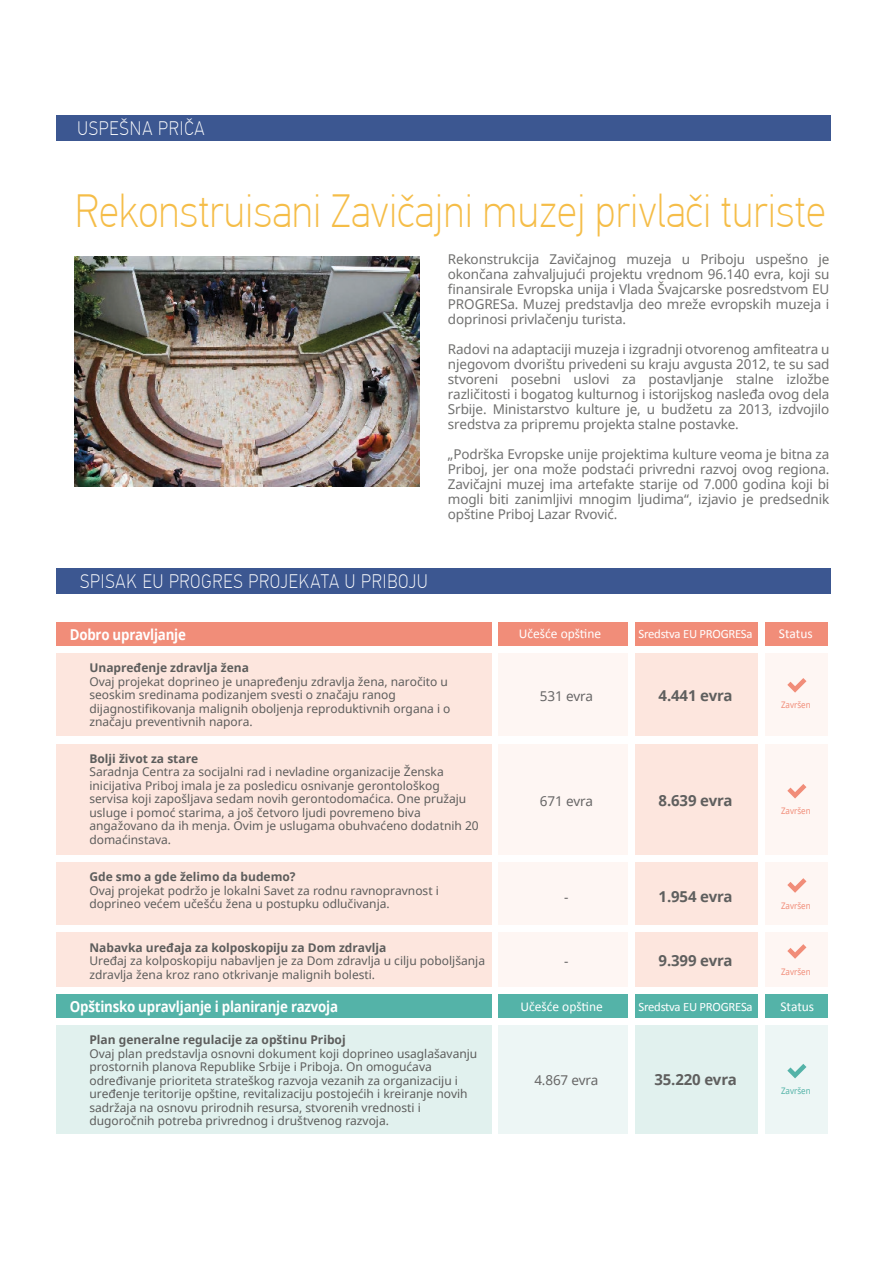
<style>
.page{position:relative;width:893px;height:1263px;background:#fff}
.page>*{position:absolute;margin:0;border:0;box-sizing:border-box;transform-origin:0 0}
.t1{font:100 46.5px "PF Din Text Pro";letter-spacing:.005em;color:#f5bd48;scale:.89 1}
.t2{font:100 19.5px "PF Din Text Pro";letter-spacing:.055em;color:#fff;scale:.89 1}
.t3{font:700 15px "Noto Sans";letter-spacing:-.015em;color:#fff;scale:.89 1}
.t4{font:700 15px "Noto Sans";letter-spacing:-.01em;color:#5f5f5e}
.t5{font:13.5px/15px "Noto Sans";letter-spacing:-.01em;color:#70706f;text-align:justify}
.t6{font:13.5px "Calibri";color:#fff}
.t7{font:13.5px "Noto Sans";letter-spacing:-.01em;color:#676666}
.t8{font:12.75px "Calibri";letter-spacing:-.02em;color:#fff}
.t9{font:12px/13.5px "Noto Sans";color:#5d5d5c}
.t10{font:700 12px "Noto Sans";color:#5d5d5c}
.t11{font:9px "Noto Sans";color:#f18d79;scale:.89 1}
.t12{font:9px "Noto Sans";color:#54b3a8;scale:.89 1}
</style>
<div class="page">
<div style="left:56px;top:994px;width:435px;height:23px;background:#54b3a8"></div>
<div style="left:765px;top:994px;width:63px;height:23px;background:#54b3a8"></div>
<div style="left:499px;top:994px;width:129px;height:23px;background:#54b3a8"></div>
<div style="left:635px;top:994px;width:122px;height:23px;background:#54b3a8"></div>
<div style="left:56px;top:622px;width:435px;height:24px;background:#f18d79"></div>
<div style="left:765px;top:622px;width:63px;height:24px;background:#f18d79"></div>
<div style="left:499px;top:622px;width:129px;height:24px;background:#f18d79"></div>
<div style="left:635px;top:622px;width:122px;height:24px;background:#f18d79"></div>
<div style="left:56px;top:115px;width:774px;height:26px;background:#3c5791"></div>
<div style="left:56px;top:568px;width:774px;height:26px;background:#3c5791"></div>
<div style="left:56px;top:653px;width:435px;height:83px;background:#fde6de"></div>
<div style="left:635px;top:653px;width:122px;height:83px;background:#fde6de"></div>
<div style="left:765px;top:653px;width:63px;height:83px;background:#fef6f3"></div>
<div style="left:499px;top:653px;width:129px;height:83px;background:#fef6f3"></div>
<svg style="left:787px;top:678px;width:19px;height:15px"></svg>
<div style="left:56px;top:862px;width:435px;height:63px;background:#fde6de"></div>
<div style="left:635px;top:862px;width:122px;height:63px;background:#fde6de"></div>
<div style="left:765px;top:862px;width:63px;height:63px;background:#fef6f3"></div>
<div style="left:499px;top:862px;width:129px;height:63px;background:#fef6f3"></div>
<svg style="left:787px;top:878px;width:19px;height:15px"></svg>
<div style="left:56px;top:744px;width:435px;height:110px;background:#fde6de"></div>
<div style="left:635px;top:744px;width:122px;height:110px;background:#fde6de"></div>
<div style="left:765px;top:744px;width:63px;height:110px;background:#fef6f3"></div>
<div style="left:499px;top:744px;width:129px;height:110px;background:#fef6f3"></div>
<svg style="left:787px;top:784px;width:19px;height:14px"></svg>
<div style="left:56px;top:932px;width:435px;height:54px;background:#fde6de"></div>
<div style="left:635px;top:932px;width:122px;height:54px;background:#fde6de"></div>
<div style="left:765px;top:932px;width:63px;height:54px;background:#fef6f3"></div>
<div style="left:499px;top:932px;width:129px;height:54px;background:#fef6f3"></div>
<svg style="left:787px;top:944px;width:19px;height:15px"></svg>
<div style="left:56px;top:1025px;width:435px;height:108px;background:#e1f1ee"></div>
<div style="left:635px;top:1025px;width:122px;height:108px;background:#e1f1ee"></div>
<div style="left:765px;top:1025px;width:63px;height:108px;background:#edf6f5"></div>
<div style="left:499px;top:1025px;width:129px;height:108px;background:#edf6f5"></div>
<svg style="left:787px;top:1064px;width:19px;height:14px"></svg>
<img style="left:75px;top:257px;width:344px;height:230px">
<h2 class="t2" style="left:77px;top:117px;width:144px">USPEŠNA PRIČA</h2>
<h1 class="t1" style="left:75px;top:184px;width:845px">Rekonstruisani Zavičajni muzej privlači turiste</h1>
<p class="t5" style="left:448px;top:252px;width:383px">Rekonstrukcija Zavičajnog muzeja u Priboju uspešno je okončana zahvaljujući projektu vrednom 96.140 evra, koji su finansirale Evropska unija i Vlada Švajcarske posredstvom EU PROGRESa. Muzej predstavlja deo mreže evropskih muzeja i doprinosi privlačenju turista.</p>
<p class="t5" style="left:448px;top:342px;width:383px">Radovi na adaptaciji muzeja i izgradnji otvorenog amfiteatra u njegovom dvorištu privedeni su kraju avgusta 2012, te su sad stvoreni posebni uslovi za postavljanje stalne izložbe različitosti i bogatog kulturnog i istorijskog nasleđa ovog dela Srbije. Ministarstvo kulture je, u budžetu za 2013, izdvojilo sredstva za pripremu projekta stalne postavke.</p>
<p class="t5" style="left:448px;top:447px;width:383px">„Podrška Evropske unije projektima kulture veoma je bitna za Priboj, jer ona može podstaći privredni razvoj ovog regiona.<br>Zavičajni muzej ima artefakte starije od 7.000 godina koji bi mogli biti zanimljivi mnogim ljudima“, izjavio je predsednik opštine Priboj Lazar Rvović.</p>
<h2 class="t2" style="left:80px;top:570px;width:392px">SPISAK EU PROGRES PROJEKATA U PRIBOJU</h2>
<p class="t3" style="left:70px;top:624px;width:132px">Dobro upravljanje</p>
<p class="t6" style="left:519px;top:625px;width:84px">Učešće opštine</p>
<p class="t8" style="left:638px;top:626px;width:116px">Sredstva EU PROGRESa</p>
<p class="t6" style="left:779px;top:625px;width:35px">Status</p>
<p class="t10" style="left:89px;top:659px;width:161px">Unapređenje zdravlja žena</p>
<p class="t9" style="left:89px;top:674px;width:363px">Ovaj projekat doprineo je unapređenju zdravlja žena, naročito u seoskim sredinama podizanjem svesti o značaju ranog dijagnostifikovanja malignih oboljenja reproduktivnih organa i o značaju preventivnih napora.</p>
<p class="t10" style="left:89px;top:750px;width:110px">Bolji život za stare</p>
<p class="t9" style="left:89px;top:765px;width:391px">Saradnja Centra za socijalni rad i nevladine organizacije Ženska inicijativa Priboj imala je za posledicu osnivanje gerontološkog servisa koji zapošljava sedam novih gerontodomaćica. One pružaju usluge i pomoć starima, a još četvoro ljudi povremeno biva angažovano da ih menja. Ovim je uslugama obuhvaćeno dodatnih 20 domaćinstava.</p>
<p class="t10" style="left:89px;top:868px;width:208px">Gde smo a gde želimo da budemo?</p>
<p class="t9" style="left:89px;top:883px;width:351px">Ovaj projekat podržo je lokalni Savet za rodnu ravnopravnost i doprineo većem učešću žena u postupku odlučivanja.</p>
<p class="t7" style="left:540px;top:687px;width:55px">531 evra</p>
<p class="t4" style="left:659px;top:685px;width:76px">4.441 evra</p>
<p class="t7" style="left:540px;top:792px;width:55px">671 evra</p>
<p class="t4" style="left:659px;top:790px;width:76px">8.639 evra</p>
<p class="t7" style="left:564px;top:888px;width:6px">-</p>
<p class="t4" style="left:659px;top:886px;width:76px">1.954 evra</p>
<p class="t10" style="left:89px;top:939px;width:299px">Nabavka uređaja za kolposkopiju za Dom zdravlja</p>
<p class="t9" style="left:89px;top:954px;width:397px">Uređaj za kolposkopiju nabavljen je za Dom zdravlja u cilju poboljšanja zdravlja žena kroz rano otkrivanje malignih bolesti.</p>
<p class="t7" style="left:564px;top:952px;width:6px">-</p>
<p class="t4" style="left:659px;top:950px;width:76px">9.399 evra</p>
<p class="t11" style="left:781px;top:699px;width:35px">Završen</p>
<p class="t11" style="left:781px;top:805px;width:35px">Završen</p>
<p class="t11" style="left:781px;top:899px;width:35px">Završen</p>
<p class="t11" style="left:781px;top:965px;width:35px">Završen</p>
<p class="t3" style="left:70px;top:995px;width:303px">Opštinsko upravljanje i planiranje razvoja</p>
<p class="t6" style="left:520px;top:998px;width:84px">Učešće opštine</p>
<p class="t8" style="left:638px;top:999px;width:116px">Sredstva EU PROGRESa</p>
<p class="t6" style="left:780px;top:998px;width:35px">Status</p>
<p class="t10" style="left:89px;top:1031px;width:258px">Plan generalne regulacije za opštinu Priboj</p>
<p class="t9" style="left:89px;top:1046px;width:389px">Ovaj plan predstavlja osnovni dokument koji doprineo usaglašavanju prostornih planova Republike Srbije i Priboja. On omogućava određivanje prioriteta strateškog razvoja vezanih za organizaciju i uređenje teritorije opštine, revitalizaciju postojećih i kreiranje novih sadržaja na osnovu prirodnih resursa, stvorenih vrednosti i dugoročnih potreba privrednog i društvenog razvoja.</p>
<p class="t7" style="left:534px;top:1070px;width:66px">4.867 evra</p>
<p class="t4" style="left:654px;top:1068px;width:84px">35.220 evra</p>
<p class="t12" style="left:781px;top:1085px;width:35px">Završen</p>
</div>
